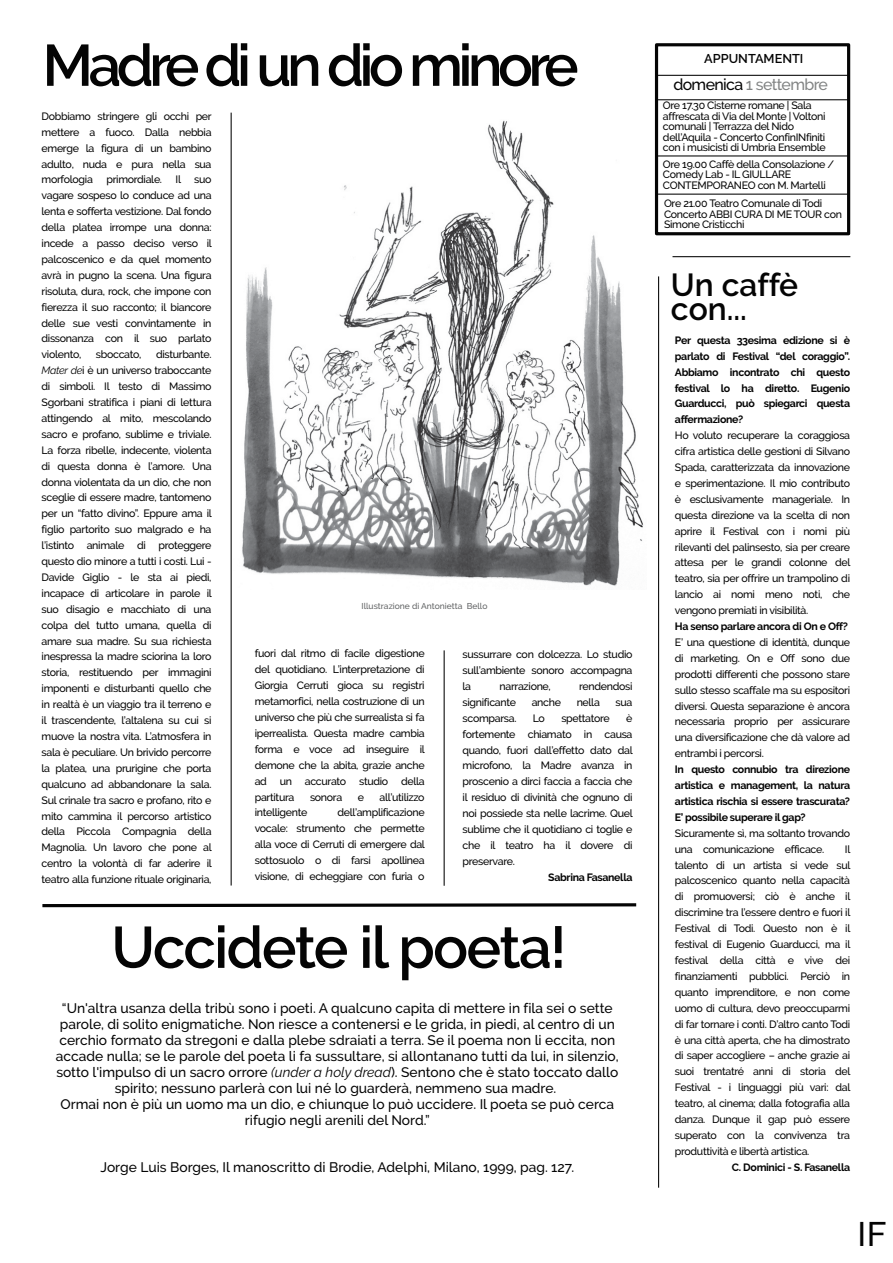
<style>
.page{position:relative;width:893px;height:1263px;background:#fff}
.page>*{position:absolute;margin:0;border:0;box-sizing:border-box;transform-origin:0 0}
.t1{font:600 58.35px "Raleway";letter-spacing:-.08em;color:#040404}
.t2{font:600 58.35px "Raleway";letter-spacing:-.03em;color:#040404}
.t3{font:500 33.9px "Raleway";color:#040404}
.t4{font:600 31.8px/24.5px "Raleway";color:#040404}
.t5{font:500 15.9px "Raleway";letter-spacing:-.04em;color:#828484}
.t6{font:500 13.8px/15.9px "Raleway";color:#040404;text-align:center}
.t7{font:600 12.75px "Raleway";color:#040404}
.t8{font:500 10.65px/15.9px "Raleway";letter-spacing:-.03em;color:#040404;text-align:justify}
.t9{font:700 10.65px/15.9px "Raleway";letter-spacing:-.03em;color:#040404;text-align:justify}
.t10{font:500 8.55px "Raleway";color:#616364}
.s1{font-weight:400;font-style:italic}
.s2{color:#040404}
</style>
<div class="page">
<div style="left:655px;top:43px;width:195px;height:192px;border:3px solid #040404"></div>
<hr style="left:658px;top:276px;width:1px;height:912px;background:#040404">
<hr style="left:672px;top:256px;width:178px;height:1px;background:#040404">
<hr style="left:231px;top:113px;width:1px;height:773px;background:#040404">
<hr style="left:656px;top:75px;width:193px;height:1px;background:#040404">
<hr style="left:658px;top:194px;width:191px;height:1px;background:#040404">
<hr style="left:658px;top:155px;width:191px;height:2px;background:#040404">
<hr style="left:444px;top:650px;width:1px;height:236px;background:#040404">
<img style="left:242px;top:120px;width:401px;height:466px">
<hr style="left:658px;top:99px;width:191px;height:1px;background:#040404">
<svg style="left:42px;top:903px;width:595px;height:5px"></svg>
<h1 class="t1" style="left:42px;top:31px;width:538px">Madre di un dio minore</h1>
<p class="t8" style="left:42px;top:108px;width:172px">Dobbiamo stringere gli occhi per mettere a fuoco. Dalla nebbia emerge la figura di un bambino adulto, nuda e pura nella sua morfologia</p>
<p class="t8" style="left:42px;top:172px;width:172px;text-indent:134px">Il suo vagare sospeso lo conduce ad una lenta e sofferta vestizione. Dal fondo della platea irrompe una donna: incede a passo deciso verso il palcoscenico e da quel momento avrà in pugno la scena. Una figura risoluta, dura, rock, che impone con fierezza il suo racconto; il biancore delle sue vesti convintamente in dissonanza con il suo parlato violento,</p>
<p class="t8" style="left:106px;top:172px;width:57px">primordiale.</p>
<p class="t8" style="left:42px;top:347px;width:172px;text-indent:114px">disturbante.<br><span class="s1">Mater de</span>i è un universo traboccante di simboli. Il testo di Massimo Sgorbani stratifica i piani di lettura attingendo al mito, mescolando sacro e profano, sublime e triviale.<br>La forza ribelle, indecente, violenta di questa donna è l’amore. Una donna violentata da un dio, che non sceglie di essere madre, tantomeno per un “fatto divino”. Eppure ama il figlio partorito suo malgrado e ha l’istinto animale di proteggere questo dio minore a tutti i costi. Lui - Davide Giglio - le sta ai piedi, incapace di articolare in parole il suo disagio e macchiato di una colpa del tutto umana, quella di amare sua madre. Su sua richiesta inespressa la madre sciorina la loro storia, restituendo per immagini imponenti e disturbanti quello che in realtà è un viaggio tra il terreno e il trascendente, l’altalena su cui si muove la nostra vita. L’atmosfera in sala è peculiare. Un brivido percorre la platea, una prurigine che porta qualcuno ad abbandonare la sala.<br>Sul crinale tra sacro e profano, rito e mito cammina il percorso artistico della Piccola Compagnia della Magnolia. Un lavoro che pone al centro la volontà di far aderire il teatro alla funzione rituale originaria,</p>
<p class="t8" style="left:96px;top:347px;width:47px">sboccato,</p>
<p class="t10" style="left:362px;top:601px;width:127px">Illustrazione di Antonietta Bello</p>
<p class="t8" style="left:255px;top:646px;width:172px">fuori dal ritmo di facile digestione del quotidiano. L’interpretazione di Giorgia Cerruti gioca su registri metamorfici, nella costruzione di un universo che più che surrealista si fa iperrealista. Questa madre cambia forma e voce ad inseguire il demone che la abita, grazie anche ad un accurato studio della partitura</p>
<p class="t8" style="left:310px;top:789px;width:34px">sonora</p>
<p class="t8" style="left:358px;top:789px;width:8px">e</p>
<p class="t8" style="left:379px;top:789px;width:47px">all’utilizzo</p>
<p class="t8" style="left:255px;top:805px;width:172px;text-indent:83px">dell’amplificazione vocale: strumento che permette alla voce di Cerruti di emergere dal sottosuolo o di farsi apollinea visione, di echeggiare con furia o</p>
<p class="t8" style="left:255px;top:805px;width:54px">intelligente</p>
<p class="t8" style="left:462px;top:646px;width:171px">sussurrare con dolcezza. Lo studio sull’ambiente sonoro accompagna la</p>
<p class="t8" style="left:499px;top:678px;width:53px">narrazione,</p>
<p class="t8" style="left:579px;top:678px;width:55px">rendendosi</p>
<p class="t8" style="left:462px;top:694px;width:55px">significante</p>
<p class="t8" style="left:532px;top:694px;width:31px">anche</p>
<p class="t8" style="left:577px;top:694px;width:25px">nella</p>
<p class="t8" style="left:616px;top:694px;width:18px">sua</p>
<p class="t8" style="left:462px;top:710px;width:55px">scomparsa.</p>
<p class="t8" style="left:533px;top:710px;width:14px">Lo</p>
<p class="t8" style="left:561px;top:710px;width:50px">spettatore</p>
<p class="t8" style="left:462px;top:710px;width:172px;text-indent:164px">è fortemente chiamato in causa quando, fuori dall’effetto dato dal microfono, la Madre avanza in proscenio a dirci faccia a faccia che il residuo di divinità che ognuno di noi possiede sta nelle lacrime. Quel sublime che il quotidiano ci toglie e che il teatro ha il dovere di preservare.</p>
<p class="t9" style="left:548px;top:869px;width:86px">Sabrina Fasanella</p>
<h1 class="t2" style="left:111px;top:913px;width:457px">Uccidete il poeta!</h1>
<p class="t6" style="left:56px;top:1001px;width:564px">“Un'altra usanza della tribù sono i poeti. A qualcuno capita di mettere in fila sei o sette parole, di solito enigmatiche. Non riesce a contenersi e le grida, in piedi, al centro di un cerchio formato da stregoni e dalla plebe sdraiati a terra. Se il poema non li eccita, non accade nulla; se le parole del poeta li fa sussultare, si allontanano tutti da lui, in silenzio, sotto l'impulso di un sacro orrore <span class="s1">(under a holy dread</span>). Sentono che è stato toccato dallo spirito; nessuno parlerà con lui né lo guarderà, nemmeno sua madre.<br>Ormai non è più un uomo ma un dio, e chiunque lo può uccidere. Il poeta se può cerca rifugio negli arenili del Nord.”</p>
<p class="t6" style="left:100px;top:1160px;width:475px">Jorge Luis Borges, Il manoscritto di Brodie, Adelphi, Milano, 1999, pag. 127.</p>
<p class="t7" style="left:704px;top:51px;width:101px">APPUNTAMENTI</p>
<h3 class="t5" style="left:673px;top:75px;width:156px"><span class="s2">domenica</span> 1 settembre</h3>
<p class="t8" style="left:663px;top:100px;width:164px;line-height:10.6px;text-align:left">Ore 17.30 Cisterne romane | Sala affrescata di Via del Monte | Voltoni comunali | Terrazza del Nido dell’Aquila - Concerto ConfinINfiniti con i musicisti di Umbria Ensemble</p>
<p class="t8" style="left:663px;top:159px;width:173px;line-height:10.6px;text-align:left">Ore 19.00 Caffè della Consolazione /<br>Comedy Lab - IL GIULLARE<br>CONTEMPORANEO con M. Martelli</p>
<p class="t8" style="left:664px;top:198px;width:179px;line-height:10.6px;text-align:left">Ore 21.00 Teatro Comunale di Todi<br>Concerto ABBI CURA DI ME TOUR con<br>Simone Cristicchi</p>
<h3 class="t4" style="left:671px;top:272px;width:129px">Un caffè con...</h3>
<p class="t9" style="left:675px;top:332px;width:177px">Per questa 33esima edizione si è parlato di Festival “del coraggio”.<br>Abbiamo incontrato chi questo festival lo ha diretto. Eugenio Guarducci, può spiegarci questa affermazione?</p>
<p class="t8" style="left:675px;top:428px;width:177px">Ho voluto recuperare la coraggiosa cifra artistica delle gestioni di Silvano Spada, caratterizzata da innovazione e sperimentazione. Il mio contributo è esclusivamente manageriale. In questa direzione va la scelta di non aprire il Festival con i nomi più rilevanti del palinsesto, sia per creare attesa per le grandi colonne del teatro, sia per offrire un trampolino di lancio ai nomi meno noti, che vengono premiati in visibilità.</p>
<p class="t9" style="left:675px;top:618px;width:175px">Ha senso parlare ancora di On e Off?</p>
<p class="t8" style="left:675px;top:634px;width:177px">E’ una questione di identità, dunque di marketing. On e Off sono due prodotti differenti che possono stare sullo stesso scaffale ma su espositori diversi. Questa separazione è ancora necessaria proprio per assicurare una diversificazione che dà valore ad entrambi i percorsi.</p>
<p class="t9" style="left:675px;top:761px;width:177px">In questo connubio tra direzione artistica e management, la natura artistica rischia si essere trascurata?<br>E’ possibile superare il gap?</p>
<p class="t8" style="left:675px;top:825px;width:177px">Sicuramente sì, ma soltanto trovando una comunicazione efficace.</p>
<p class="t8" style="left:675px;top:841px;width:177px;text-indent:170px">Il talento di un artista si vede sul palcoscenico quanto nella capacità di promuoversi; ciò è anche il discrimine tra l’essere dentro e fuori il Festival di Todi. Questo non è il festival di Eugenio Guarducci, ma il festival della città e vive dei finanziamenti pubblici. Perciò in quanto imprenditore, e non come uomo di cultura, devo preoccuparmi di far tornare i conti. D’altro canto Todi è una città aperta, che ha dimostrato di saper accogliere – anche grazie ai suoi trentatré anni di storia del Festival - i linguaggi più vari: dal teatro, al cinema; dalla fotografia alla danza. Dunque il gap può essere superato con la convivenza tra produttività e libertà artistica.</p>
<p class="t9" style="left:732px;top:1159px;width:120px">C. Dominici - S. Fasanella</p>
<h2 class="t3" style="left:857px;top:1215px;width:30px">IF</h2>
</div>
